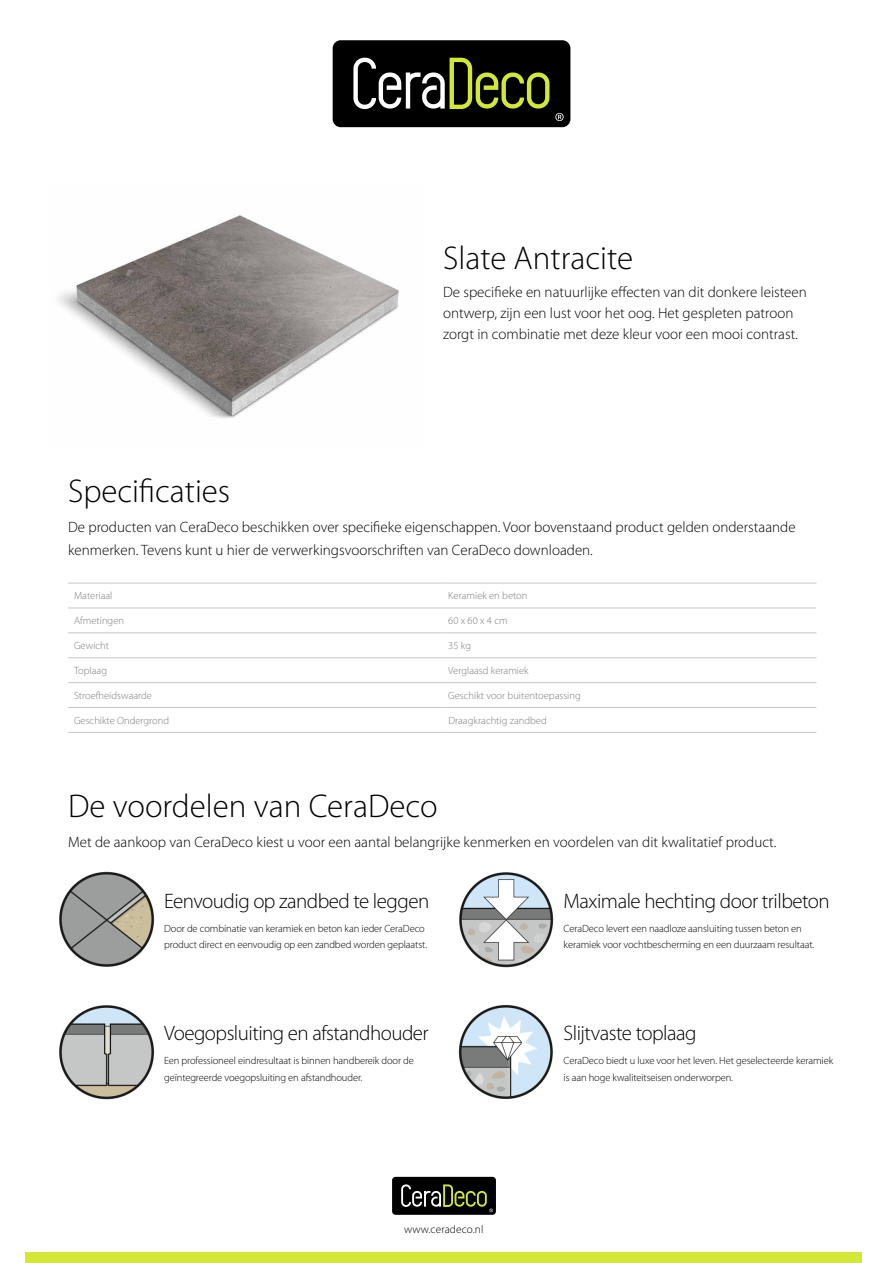
<style>
.page{position:relative;width:893px;height:1263px;background:#fff}
.page>*{position:absolute;margin:0;border:0;box-sizing:border-box;transform-origin:0 0}
.t1{font:300 33px "Myriad Pro";color:#000}
.t2{font:300 21px "Myriad Pro";letter-spacing:-.025em;color:#000}
.t3{font:300 15px/21px "Myriad Pro";color:#000}
.t4{font:300 11.25px "Myriad Pro";letter-spacing:.01em;color:#000}
.t5{font:300 10.5px/16.5px "Myriad Pro";letter-spacing:-.01em;color:#000}
.t6{font:300 10.5px "Myriad Pro";color:#7d7d7d}
</style>
<div class="page">
<div style="left:392px;top:1177px;width:104px;height:38px;background:#000;border-radius:4px"></div>
<svg style="left:401px;top:1184px;width:92px;height:28px"></svg>
<div style="left:26px;top:1252px;width:836px;height:11px;background:#d3e736"></div>
<div style="left:333px;top:40px;width:237px;height:87px;background:#000;border-radius:8px"></div>
<svg style="left:353px;top:58px;width:196px;height:51px"></svg>
<svg style="left:555px;top:113px;width:9px;height:8px"></svg>
<img style="left:58px;top:215px;width:341px;height:203px">
<hr style="left:68px;top:583px;width:374px;height:1px;background:#c5c6c6">
<hr style="left:442px;top:583px;width:374px;height:1px;background:#c5c6c6">
<hr style="left:68px;top:608px;width:374px;height:1px;background:#c5c6c6">
<hr style="left:442px;top:608px;width:374px;height:1px;background:#c5c6c6">
<hr style="left:68px;top:632px;width:374px;height:1px;background:#c5c6c6">
<hr style="left:442px;top:632px;width:374px;height:1px;background:#c5c6c6">
<hr style="left:68px;top:657px;width:374px;height:1px;background:#c5c6c6">
<hr style="left:442px;top:657px;width:374px;height:1px;background:#c5c6c6">
<hr style="left:68px;top:682px;width:374px;height:1px;background:#c5c6c6">
<hr style="left:442px;top:682px;width:374px;height:1px;background:#c5c6c6">
<hr style="left:68px;top:707px;width:374px;height:1px;background:#c5c6c6">
<hr style="left:442px;top:707px;width:374px;height:1px;background:#c5c6c6">
<hr style="left:68px;top:732px;width:374px;height:1px;background:#c5c6c6">
<hr style="left:442px;top:732px;width:374px;height:1px;background:#c5c6c6">
<img style="left:59px;top:871px;width:96px;height:96px">
<img style="left:59px;top:1005px;width:96px;height:95px">
<img style="left:459px;top:872px;width:95px;height:96px">
<img style="left:458px;top:1005px;width:95px;height:94px">
<h1 class="t1" style="left:443px;top:239px;width:192px">Slate Antracite</h1>
<p class="t3" style="left:443px;top:281px;width:365px">De specifieke en natuurlijke effecten van dit donkere leisteen ontwerp, zijn een lust voor het oog. Het gespleten patroon zorgt in combinatie met deze kleur voor een mooi contrast.</p>
<h1 class="t1" style="left:68px;top:471px;width:164px">Specificaties</h1>
<p class="t3" style="left:68px;top:516px;width:729px;line-height:22.5px">De producten van CeraDeco beschikken over specifieke eigenschappen. Voor bovenstaand product gelden onderstaande kenmerken. Tevens kunt u hier de verwerkingsvoorschriften van CeraDeco downloaden.</p>
<p class="t6" style="left:74px;top:590px;width:40px">Materiaal</p>
<p class="t6" style="left:448px;top:590px;width:81px">Keramiek en beton</p>
<p class="t6" style="left:74px;top:614px;width:52px">Afmetingen</p>
<p class="t6" style="left:448px;top:614px;width:61px">60 x 60 x 4 cm</p>
<p class="t6" style="left:74px;top:639px;width:37px">Gewicht</p>
<p class="t6" style="left:448px;top:639px;width:24px">35 kg</p>
<p class="t6" style="left:74px;top:664px;width:35px">Toplaag</p>
<p class="t6" style="left:448px;top:664px;width:82px">Verglaasd keramiek</p>
<p class="t6" style="left:74px;top:689px;width:79px">Stroefheidswaarde</p>
<p class="t6" style="left:448px;top:689px;width:134px">Geschikt voor buitentoepassing</p>
<p class="t6" style="left:74px;top:714px;width:97px">Geschikte Ondergrond</p>
<p class="t6" style="left:448px;top:714px;width:100px">Draagkrachtig zandbed</p>
<h1 class="t1" style="left:68px;top:786px;width:371px">De voordelen van CeraDeco</h1>
<p class="t3" style="left:68px;top:831px;width:710px">Met de aankoop van CeraDeco kiest u voor een aantal belangrijke kenmerken en voordelen van dit kwalitatief product.</p>
<h2 class="t2" style="left:164px;top:888px;width:267px">Eenvoudig op zandbed te leggen</h2>
<p class="t5" style="left:164px;top:920px;width:265px">Door de combinatie van keramiek en beton kan ieder CeraDeco product direct en eenvoudig op een zandbed worden geplaatst.</p>
<h2 class="t2" style="left:164px;top:1021px;width:266px">Voegopsluiting en afstandhouder</h2>
<p class="t5" style="left:164px;top:1052px;width:251px">Een professioneel eindresultaat is binnen handbereik door de geïntegreerde voegopsluiting en afstandhouder.</p>
<p class="t4" style="left:404px;top:1222px;width:81px">www.ceradeco.nl</p>
<h2 class="t2" style="left:564px;top:888px;width:268px">Maximale hechting door trilbeton</h2>
<p class="t5" style="left:564px;top:920px;width:252px">CeraDeco levert een naadloze aansluiting tussen beton en keramiek voor vochtbescherming en een duurzaam resultaat.</p>
<h2 class="t2" style="left:564px;top:1021px;width:134px">Slijtvaste toplaag</h2>
<p class="t5" style="left:564px;top:1052px;width:271px">CeraDeco biedt u luxe voor het leven. Het geselecteerde keramiek is aan hoge kwaliteitseisen onderworpen.</p>
</div>
